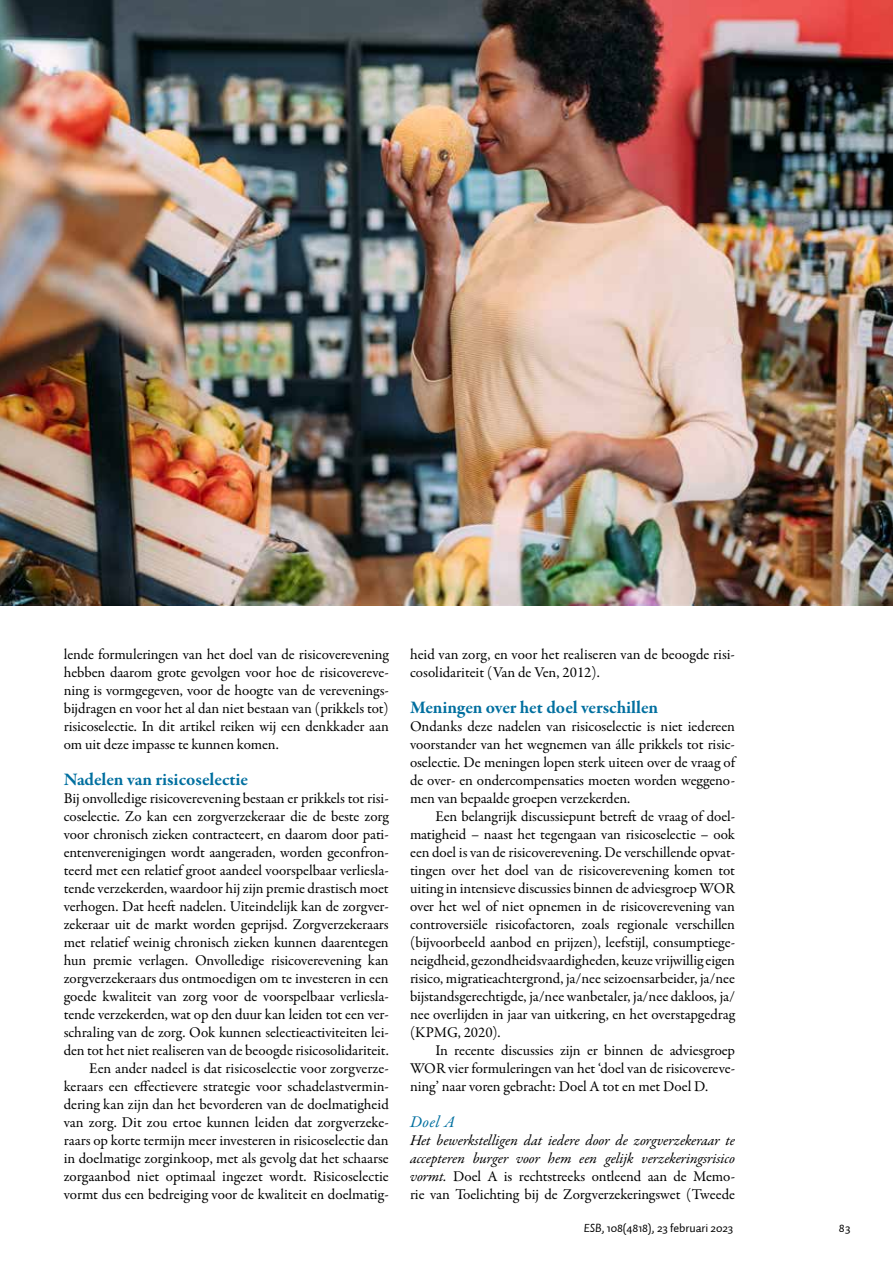
<style>
.page{position:relative;width:893px;height:1263px;background:#fff}
.page>*{position:absolute;margin:0;border:0;box-sizing:border-box;transform-origin:0 0}
.t1{font:700 18px "Garamond Premr Pro";letter-spacing:-.005em;color:#006f9f}
.t2{font:italic 16.5px "Garamond Premr Pro";color:#006f9f}
.t3{font:15px/18px "Garamond Premr Pro";letter-spacing:-.005em;color:#000;text-align:justify}
.t4{font:italic 15px/18px "Garamond Premr Pro";letter-spacing:-.005em;color:#000;text-align:justify}
.t5{font:12px "Auto 1";letter-spacing:-.005em;color:#000}
.s1{font-style:normal}
.s2{font-style:italic}
</style>
<div class="page">
<img style="left:0;top:0;width:893px;height:605px">
<p class="t3" style="left:64px;top:646px;width:327px">lende formuleringen van het doel van de risicoverevening hebben daarom grote gevolgen voor hoe de risicovereve&shy;ning is vormgegeven, voor de hoogte van de verevenings&shy;bijdragen en voor het al dan niet bestaan van (prikkels tot) risicoselectie. In dit artikel reiken wij een denkkader aan om uit deze impasse te kunnen komen.</p>
<p class="t1" style="left:64px;top:768px;width:186px">Nadelen van risicoselectie</p>
<p class="t3" style="left:64px;top:790px;width:327px;text-align:right">Bij onvolledige risicoverevening bestaan er prikkels tot risi&shy;coselectie. Zo kan een zorgverzekeraar die de beste zorg voor chronisch zieken contracteert, en daarom door pati&shy;ëntenverenigingen wordt aangeraden, worden geconfron&shy;teerd met een relatief groot aandeel voorspelbaar verliesla&shy;tende verzekerden, waardoor hij zijn premie drastisch moet verhogen. Dat heeft nadelen. Uiteindelijk kan de zorgver&shy;zekeraar uit de markt worden geprijsd. Zorgverzekeraars met relatief weinig chronisch zieken kunnen daarentegen hun premie verlagen. Onvolledige risicoverevening kan zorgverzekeraars dus ontmoedigen om te investeren in een goede kwaliteit van zorg voor de voorspelbaar verliesla&shy;tende verzekerden, wat op den duur kan leiden tot een ver&shy;schraling van de zorg. Ook kunnen selectieactiviteiten lei&shy;den tot het niet realiseren van de beoogde risicosolidariteit.<br>Een ander nadeel is dat risicoselectie voor zorgverze&shy;keraars een effectievere strategie voor schadelastvermin&shy;dering kan zijn dan het bevorderen van de doelmatigheid van zorg. Dit zou ertoe kunnen leiden dat zorgverzeke&shy;raars op korte termijn meer investeren in risicoselectie dan in doelmatige zorginkoop, met als gevolg dat het schaarse zorgaanbod niet optimaal ingezet wordt. Risicoselectie vormt dus een bedreiging voor de kwaliteit en doelmatig-</p>
<p class="t3" style="left:410px;top:646px;width:326px">heid van zorg, en voor het realiseren van de beoogde risi&shy;cosolidariteit (Van de Ven, 2012).</p>
<p class="t1" style="left:410px;top:696px;width:250px">Meningen over het doel verschillen</p>
<p class="t3" style="left:410px;top:718px;width:327px">Ondanks deze nadelen van risicoselectie is niet iedereen voorstander van het wegnemen van álle prikkels tot risic&shy;oselectie. De meningen lopen sterk uiteen over de vraag of de over- en ondercompensaties moeten worden weggeno&shy;men van bepaalde groepen verzekerden.</p>
<p class="t3" style="left:410px;top:808px;width:327px;text-indent:26px">Een belangrijk discussiepunt betreft de vraag of doel&shy;matigheid – naast het tegengaan van risicoselectie – ook een doel is van de risicoverevening. De verschillende opvat&shy;tingen over het doel van de risicoverevening komen tot uiting in intensieve discussies binnen de adviesgroep WOR over het wel of niet opnemen in de risicoverevening van controversiële risicofactoren, zoals regionale verschillen (bijvoorbeeld aanbod en prijzen), leefstijl, consumptiege&shy;neigdheid, gezondheidsvaardigheden, keuze vrijwillig eigen risico, migratieachtergrond, ja/nee seizoensarbeider, ja/nee bijstandsgerechtigde, ja/nee wanbetaler, ja/nee dakloos, ja/ nee overlijden in jaar van uitkering, en het overstapgedrag (KPMG, 2020).</p>
<p class="t3" style="left:410px;top:1042px;width:327px;text-indent:26px">In recente discussies zijn er binnen de adviesgroep WOR vier formuleringen van het ‘doel van de risicovereve&shy;ning’ naar voren gebracht: Doel A tot en met Doel D.</p>
<p class="t2" style="left:410px;top:1112px;width:46px">Doel A</p>
<p class="t4" style="left:410px;top:1132px;width:327px">Het bewerkstelligen dat iedere door de zorgverzekeraar te accepteren burger voor hem een gelijk verzekeringsrisico vormt. <span class="s1">Doel A is rechtstreeks ontleend aan de Memo&shy;rie van Toelichting bij de Zorgverzekeringswet (Tweede</span></p>
<p class="t5" style="left:584px;top:1221px;width:151px"><span class="s2">ESB</span>, 108(4818), 23 februari 2023</p>
<p class="t5" style="left:839px;top:1221px;width:13px">83</p>
</div>
